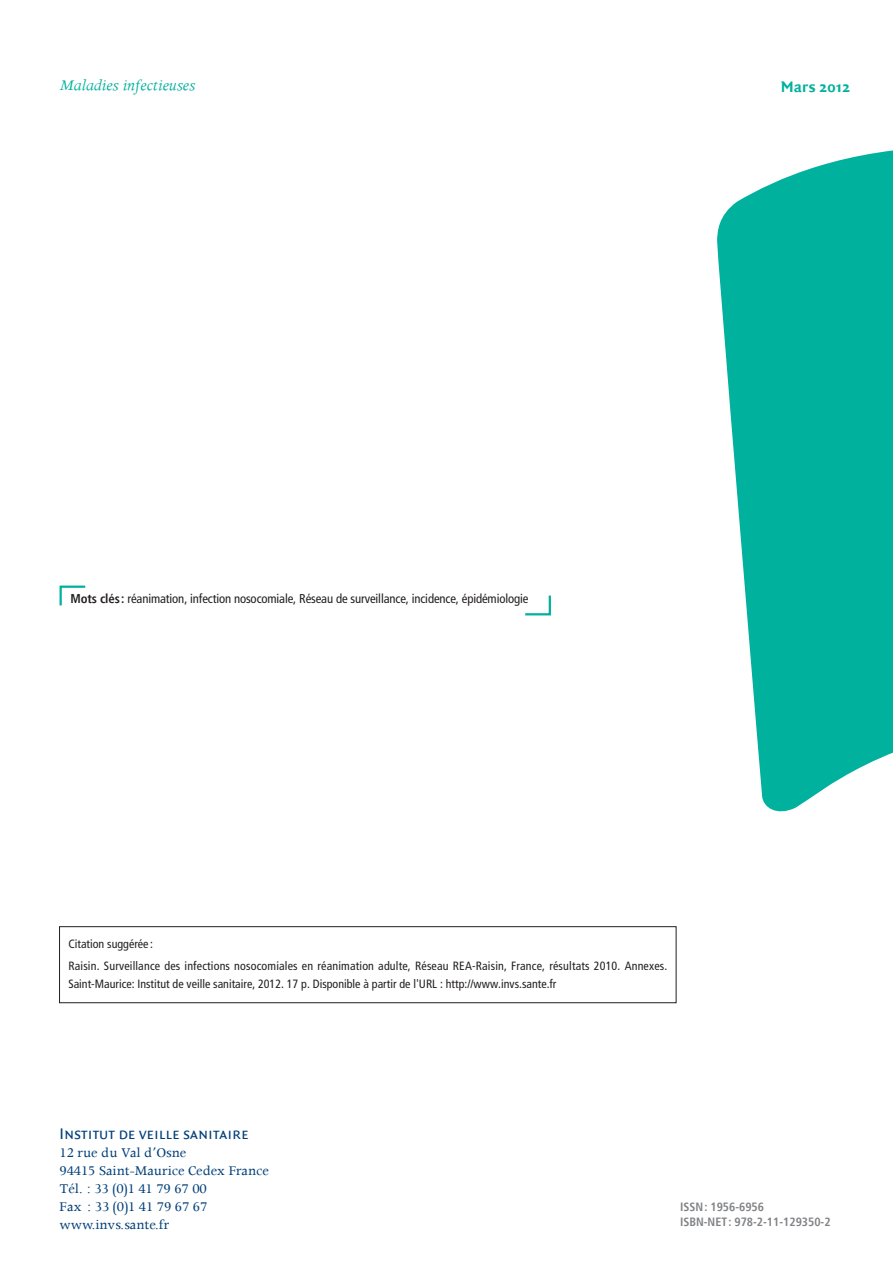
<style>
.page{position:relative;width:893px;height:1263px;background:#fff}
.page>*{position:absolute;margin:0;border:0;box-sizing:border-box;transform-origin:0 0}
.t1{font:16.5px "Quadraat Sans Caps";color:#003f79}
.t2{font:italic 16.5px "Apollo";color:#00b19d}
.t3{font:700 16.5px "Quadraat Sans";color:#00b19d}
.t4{font:15px/18px "Apollo";color:#003f79}
.t5{font:condensed 12.75px "Frutiger";letter-spacing:-.01em;color:#231f20}
.t6{font:condensed 12px/22.2px "Frutiger";letter-spacing:.015em;color:#231f20}
.t7{font:700 condensed 12px/14.4px "Frutiger";color:#808285}
.s1{font-weight:700}
</style>
<div class="page">
<svg style="left:717px;top:150px;width:176px;height:661px;fill:#00b19d"></svg>
<svg style="left:59px;top:585px;width:27px;height:21px"></svg>
<svg style="left:525px;top:595px;width:26px;height:21px"></svg>
<div style="left:59px;top:926px;width:617px;height:77px;border:1px solid #231f20"></div>
<h1 class="t2" style="left:60px;top:75px;width:137px">Maladies infectieuses</h1>
<h1 class="t3" style="left:781px;top:77px;width:71px">Mars 2012</h1>
<p class="t5" style="left:70px;top:591px;width:460px"><span class="s1">Mots clés :</span> réanimation, infection nosocomiale, Réseau de surveillance, incidence, épidémiologie</p>
<p class="t6" style="left:68px;top:932px;width:600px">Citation suggérée :<br>Raisin. Surveillance des infections nosocomiales en réanimation adulte, Réseau REA-Raisin, France, résultats 2010. Annexes.</p>
<p class="t6" style="left:68px;top:973px;width:489px">Saint-Maurice: Institut de veille sanitaire, 2012. 17 p. Disponible à partir de l'URL : http://www.invs.sante.fr</p>
<h1 class="t1" style="left:60px;top:1124px;width:191px">Institut de veille sanitaire</h1>
<p class="t4" style="left:60px;top:1143px;width:211px">12 rue du Val d’Osne<br>94415 Saint-Maurice Cedex France<br>Tél. : 33 (0)1 41 79 67 00<br>Fax : 33 (0)1 41 79 67 67 www.invs.sante.fr</p>
<p class="t7" style="left:680px;top:1200px;width:152px">ISSN : 1956-6956<br>ISBN-NET : 978-2-11-129350-2</p>
</div>
